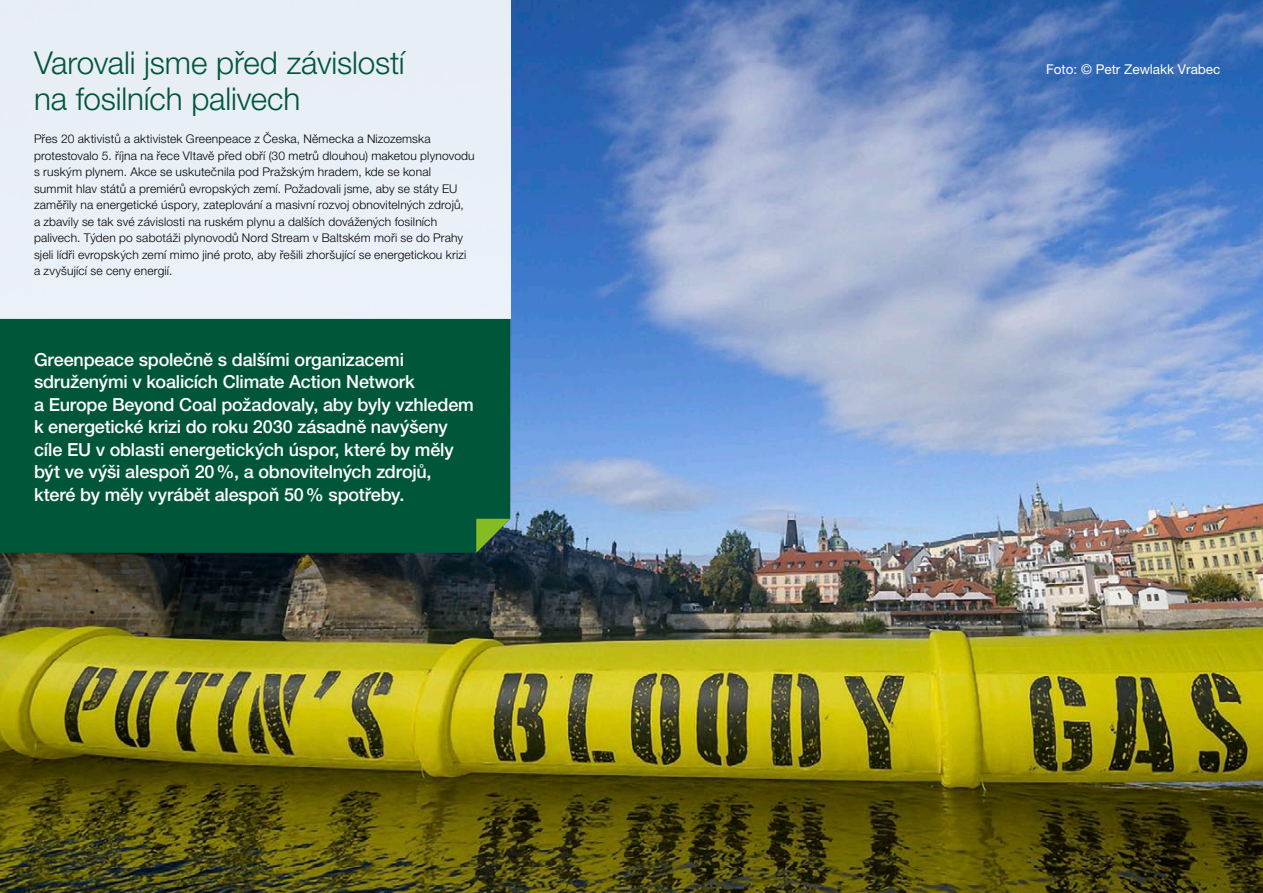
<style>
.page{position:relative;width:1263px;height:893px;background:#fff}
.page>*{position:absolute;margin:0;border:0;box-sizing:border-box;transform-origin:0 0}
.t1{font:300 31.5px/36px "Helvetica Neue LT Pro";letter-spacing:-.005em;color:#005639}
.t2{font:500 18px/22.5px "Helvetica Neue LT Pro";letter-spacing:-.01em;color:#fff}
.t3{font:13.5px "Helvetica Neue LT Pro";color:#fff}
.t4{font:300 12px/16.5px "Helvetica Neue LT Pro";letter-spacing:.015em;color:#000}
</style>
<div class="page">
<img style="left:0;top:0;width:1263px;height:893px">
<div style="left:0;top:0;width:510px;height:319px;background:#e9eff7"></div>
<div style="left:0;top:319px;width:510px;height:234px;background:#005639"></div>
<svg style="left:476px;top:519px;width:34px;height:34px"></svg>
<p class="t1" style="left:34px;top:44px;width:372px">Varovali jsme před závislostí na fosilních palivech</p>
<p class="t4" style="left:34px;top:130px;width:442px">Přes 20 aktivistů a aktivistek Greenpeace z Česka, Německa a Nizozemska protestovalo 5. října na řece Vltavě před obří (30 metrů dlouhou) maketou plynovodu s ruským plynem. Akce se uskutečnila pod Pražským hradem, kde se konal<br>summit hlav států a premiérů evropských zemí. Požadovali jsme, aby se státy EU zaměřily na energetické úspory, zateplování a masivní rozvoj obnovitelných zdrojů,<br>a zbavily se tak své závislosti na ruském plynu a dalších dovážených fosilních palivech. Týden po sabotáži plynovodů Nord Stream v Baltském moři se do Prahy sjeli lídři evropských zemí mimo jiné proto, aby řešili zhoršující se energetickou krizi a zvyšující se ceny energií.</p>
<p class="t2" style="left:34px;top:348px;width:441px">Greenpeace společně s dalšími organizacemi sdruženými v koalicích Climate Action Network<br>a Europe Beyond Coal požadovaly, aby byly vzhledem k energetické krizi do roku 2030 zásadně navýšeny cíle EU v oblasti energetických úspor, které by měly být ve výši alespoň 20%, a obnovitelných zdrojů, které by měly vyrábět alespoň 50% spotřeby.</p>
<p class="t3" style="left:1046px;top:62px;width:176px">Foto: © Petr Zewlakk Vrabec</p>
</div>
